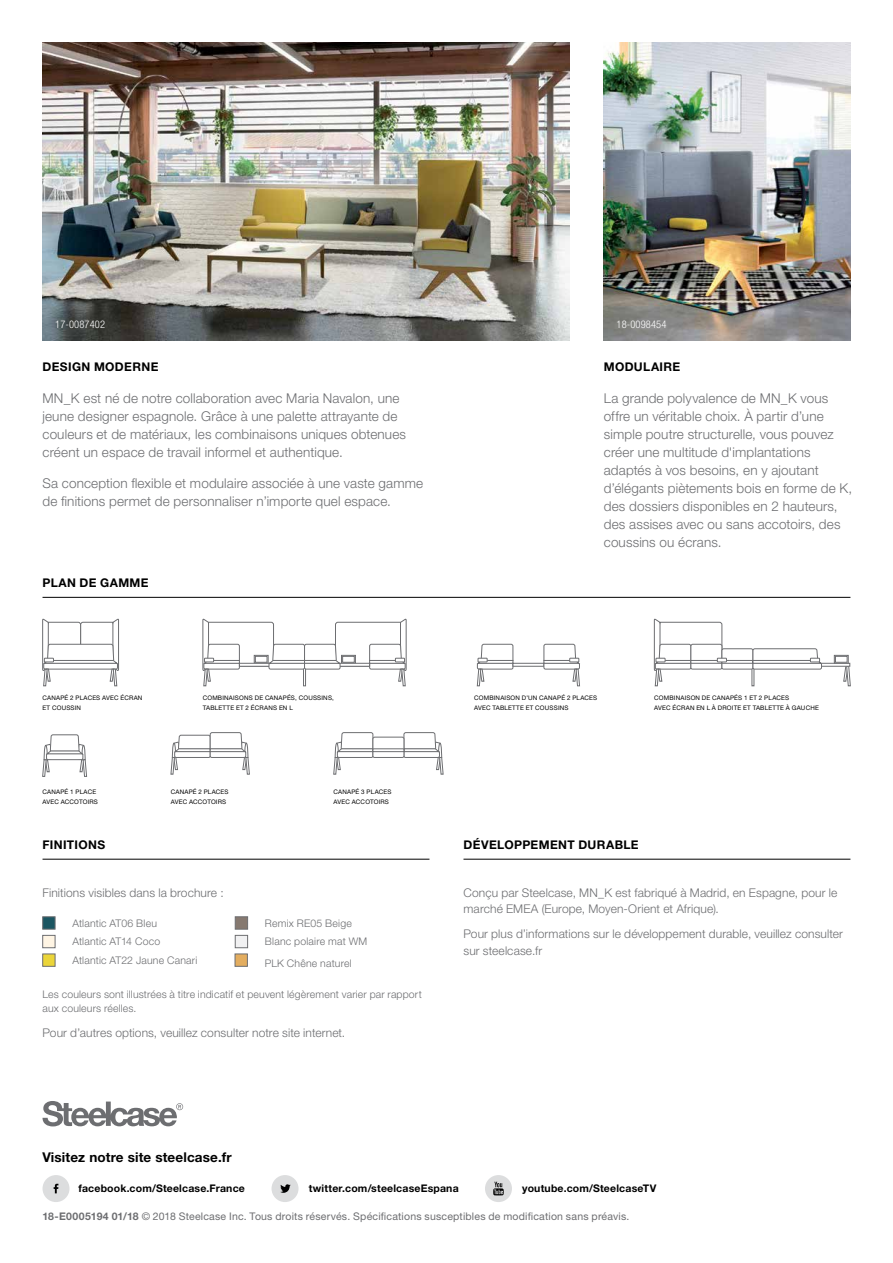
<style>
.page{position:relative;width:893px;height:1263px;background:#fff}
.page>*{position:absolute;margin:0;border:0;box-sizing:border-box;transform-origin:0 0}
.t1{font:300 13.5px/18px "Helvetica Neue LT Pro";letter-spacing:.01em;color:#6d6e71}
.t2{font:700 13.5px "Helvetica Neue LT Pro";letter-spacing:.01em;color:#000}
.t3{font:300 12px/16.5px "Helvetica Neue LT Pro";letter-spacing:.01em;color:#6d6e71}
.t4{font:700 12px "Helvetica Neue LT Pro";letter-spacing:.03em;color:#000}
.t5{font:300 10.5px/13.5px "Helvetica Neue LT Pro";letter-spacing:.015em;color:#6d6e71}
.t6{font:10.5px "Helvetica Neue LT Pro";letter-spacing:.02em;color:#6d6e71}
.t7{font:700 10.5px "Helvetica Neue LT Pro";letter-spacing:.015em;color:#000}
.t8{font:300 condensed 10.5px "Helvetica Neue LT Pro";letter-spacing:.01em;color:#fff}
.t9{font:6.3px/10.5px "Helvetica Neue LT Pro";letter-spacing:.03em;color:#000}
.s1{font-weight:700}
</style>
<div class="page">
<img style="left:604px;top:43px;width:246px;height:298px">
<img style="left:43px;top:43px;width:527px;height:298px">
<div style="left:43px;top:916px;width:12px;height:13px;background:#1b5662;border:1px solid #6d6e71"></div>
<div style="left:43px;top:954px;width:12px;height:12px;background:#ebd539"></div>
<div style="left:235px;top:916px;width:13px;height:13px;background:#867970;border:1px solid #6d6e71"></div>
<div style="left:235px;top:954px;width:13px;height:12px;background:#e3ad5f;border:1px solid #6d6e71"></div>
<div style="left:43px;top:935px;width:12px;height:13px;background:#fff5e4;border:1px solid #6d6e71"></div>
<div style="left:235px;top:935px;width:13px;height:13px;background:#f1f1f2;border:1px solid #6d6e71"></div>
<svg style="left:42px;top:619px;width:77px;height:67px"></svg>
<svg style="left:203px;top:619px;width:203px;height:67px"></svg>
<svg style="left:42px;top:734px;width:45px;height:43px"></svg>
<svg style="left:171px;top:732px;width:79px;height:42px"></svg>
<svg style="left:404px;top:732px;width:39px;height:42px"></svg>
<svg style="left:333px;top:732px;width:40px;height:42px"></svg>
<div style="left:373px;top:737px;width:31px;height:21px;border:1px solid #6d6e71;border-radius:2px"></div>
<div style="left:373px;top:749px;width:31px;height:3px;background:#fff;border:1px solid #6d6e71"></div>
<svg style="left:477px;top:644px;width:36px;height:42px"></svg>
<div style="left:513px;top:663px;width:31px;height:3px;background:#fff;border:1px solid #6d6e71"></div>
<svg style="left:544px;top:644px;width:36px;height:42px"></svg>
<svg style="left:843px;top:666px;width:8px;height:20px"></svg>
<div style="left:819px;top:663px;width:31px;height:3px;background:#fff;border:1px solid #6d6e71"></div>
<div style="left:722px;top:649px;width:31px;height:20px;border:1px solid #6d6e71;border-radius:2px"></div>
<div style="left:722px;top:660px;width:31px;height:3px;background:#fff;border:1px solid #6d6e71"></div>
<svg style="left:654px;top:619px;width:72px;height:67px"></svg>
<div style="left:717px;top:658px;width:10px;height:4px;border:1px solid #6d6e71"></div>
<svg style="left:753px;top:648px;width:69px;height:21px"></svg>
<div style="left:810px;top:658px;width:10px;height:4px;border:1px solid #6d6e71"></div>
<svg style="left:834px;top:655px;width:14px;height:8px"></svg>
<svg style="left:835px;top:656px;width:12px;height:6px"></svg>
<hr style="left:43px;top:597px;width:807px;height:1px;background:#000">
<hr style="left:43px;top:859px;width:386px;height:1px;background:#000">
<hr style="left:463px;top:859px;width:387px;height:1px;background:#000">
<div style="left:43px;top:1175px;width:27px;height:27px;background:#dcddde;border-radius:50%"></div>
<svg style="left:54px;top:1184px;width:4px;height:9px"></svg>
<div style="left:272px;top:1175px;width:27px;height:27px;background:#dcddde;border-radius:50%"></div>
<svg style="left:280px;top:1184px;width:11px;height:9px"></svg>
<div style="left:485px;top:1175px;width:27px;height:27px;background:#dcddde;border-radius:50%"></div>
<svg style="left:493px;top:1182px;width:11px;height:13px"></svg>
<svg style="left:42px;top:1101px;width:141px;height:25px"></svg>
<p class="t8" style="left:55px;top:318px;width:51px">17-0087402</p>
<p class="t8" style="left:617px;top:318px;width:51px">18-0098454</p>
<p class="t4" style="left:604px;top:359px;width:78px">MODULAIRE</p>
<p class="t1" style="left:604px;top:389px;width:250px">La grande polyvalence de MN_K vous offre un véritable choix. À partir d’une simple poutre structurelle, vous pouvez créer une multitude d'implantations adaptés à vos besoins, en y ajoutant d’élégants piètements bois en forme de K, des dossiers disponibles en 2 hauteurs, des assises avec ou sans accotoirs, des coussins ou écrans.</p>
<p class="t4" style="left:43px;top:359px;width:117px">DESIGN MODERNE</p>
<p class="t1" style="left:43px;top:389px;width:365px">MN_K est né de notre collaboration avec Maria Navalon, une jeune designer espagnole. Grâce à une palette attrayante de couleurs et de matériaux, les combinaisons uniques obtenues créent un espace de travail informel et authentique.</p>
<p class="t1" style="left:43px;top:474px;width:382px">Sa conception flexible et modulaire associée à une vaste gamme de finitions permet de personnaliser n’importe quel espace.</p>
<p class="t4" style="left:43px;top:575px;width:108px">PLAN DE GAMME</p>
<p class="t9" style="left:43px;top:692px;width:101px">CANAPÉ 2 PLACES AVEC ÉCRAN<br>ET COUSSIN</p>
<p class="t9" style="left:203px;top:692px;width:133px">COMBINAISONS DE CANAPÉS, COUSSINS,<br>TABLETTE ET 2 ÉCRANS EN L</p>
<p class="t9" style="left:474px;top:692px;width:124px">COMBINAISON D’UN CANAPÉ 2 PLACES<br>AVEC TABLETTE ET COUSSINS</p>
<p class="t9" style="left:654px;top:692px;width:166px">COMBINAISON DE CANAPÉS 1 ET 2 PLACES<br>AVEC ÉCRAN EN L À DROITE ET TABLETTE À GAUCHE</p>
<p class="t9" style="left:43px;top:786px;width:57px">CANAPÉ 1 PLACE<br>AVEC ACCOTOIRS</p>
<p class="t9" style="left:171px;top:786px;width:59px">CANAPÉ 2 PLACES<br>AVEC ACCOTOIRS</p>
<p class="t9" style="left:334px;top:786px;width:59px">CANAPÉ 3 PLACES<br>AVEC ACCOTOIRS</p>
<p class="t4" style="left:43px;top:837px;width:64px">FINITIONS</p>
<p class="t4" style="left:463px;top:837px;width:177px">DÉVELOPPEMENT DURABLE</p>
<p class="t3" style="left:463px;top:884px;width:375px">Conçu par Steelcase, MN_K est fabriqué à Madrid, en Espagne, pour le marché EMEA (Europe, Moyen-Orient et Afrique).</p>
<p class="t3" style="left:463px;top:925px;width:381px">Pour plus d’informations sur le développement durable, veuillez consulter sur steelcase.fr</p>
<p class="t3" style="left:43px;top:884px;width:183px">Finitions visibles dans la brochure :</p>
<p class="t5" style="left:72px;top:916px;width:86px">Atlantic AT06 Bleu</p>
<p class="t5" style="left:72px;top:953px;width:126px">Atlantic AT22 Jaune Canari</p>
<p class="t5" style="left:265px;top:916px;width:88px">Remix RE05 Beige</p>
<p class="t5" style="left:265px;top:956px;width:89px">PLK Chêne naturel</p>
<p class="t5" style="left:72px;top:934px;width:89px">Atlantic AT14 Coco</p>
<p class="t5" style="left:265px;top:934px;width:104px">Blanc polaire mat WM</p>
<p class="t5" style="left:43px;top:987px;width:381px">Les couleurs sont illustrées à titre indicatif et peuvent légèrement varier par rapport aux couleurs réelles.</p>
<p class="t3" style="left:43px;top:1024px;width:304px">Pour d’autres options, veuillez consulter notre site internet.</p>
<p class="t2" style="left:43px;top:1149px;width:191px">Visitez notre site steelcase.fr</p>
<p class="t7" style="left:79px;top:1182px;width:168px">facebook.com/Steelcase.France</p>
<p class="t7" style="left:309px;top:1182px;width:151px">twitter.com/steelcaseEspana</p>
<p class="t7" style="left:522px;top:1182px;width:136px">youtube.com/SteelcaseTV</p>
<p class="t6" style="left:43px;top:1210px;width:588px"><span class="s1">18-E0005194 01/18</span> © 2018 Steelcase Inc. Tous droits réservés. Spécifications susceptibles de modification sans préavis.</p>
</div>
